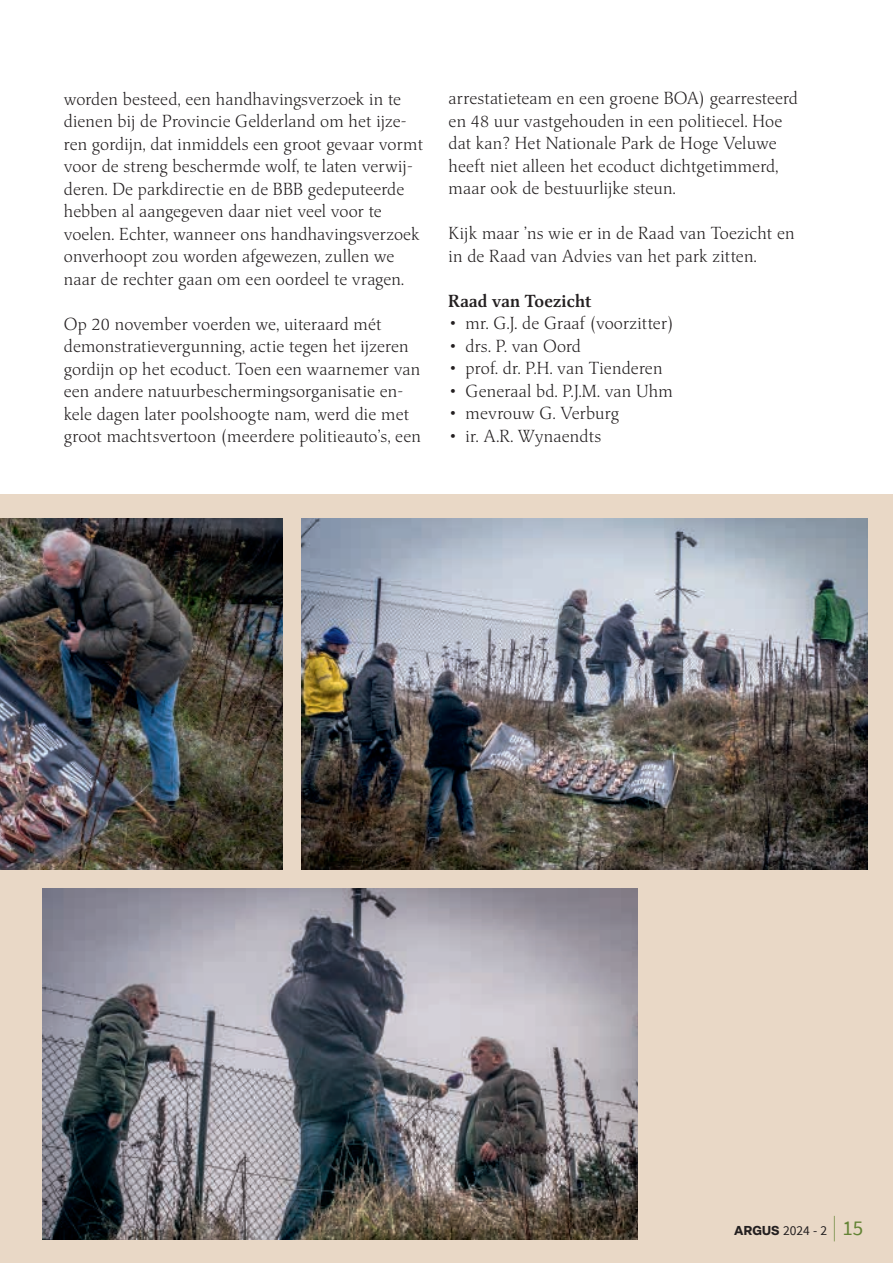
<style>
.page{position:relative;width:893px;height:1263px;background:#fff}
.page>*{position:absolute;margin:0;border:0;box-sizing:border-box;transform-origin:0 0}
.t1{font:300 17.25px/22.5px "Classica Pro";letter-spacing:.01em;color:#231f20}
.t2{font:600 17.25px "Classica Pro";letter-spacing:.01em;color:#231f20}
.t3{font:13.5px "Source Sans Pro";color:#231f20}
.s1{font-family:"Elza";font-weight:700;font-size:12.75px}
.s2{font-weight:200;font-size:25.5px;color:#638334}
.s3{font-size:21px;color:#638334}
</style>
<div class="page">
<div style="left:0;top:495px;width:893px;height:768px;background:#e9d8c6"></div>
<img style="left:0;top:519px;width:283px;height:350px">
<img style="left:302px;top:519px;width:565px;height:350px">
<img style="left:43px;top:888px;width:595px;height:351px">
<p class="t1" style="left:64px;top:87px;width:361px">worden besteed, een handhavingsverzoek in te dienen bij de Provincie Gelderland om het ijze&shy;ren gordijn, dat inmiddels een groot gevaar vormt voor de streng beschermde wolf, te laten verwij&shy;deren. De parkdirectie en de BBB gedeputeerde hebben al aangegeven daar niet veel voor te voelen. Echter, wanneer ons handhavingsverzoek onverhoopt zou worden afgewezen, zullen we naar de rechter gaan om een oordeel te vragen.</p>
<p class="t1" style="left:64px;top:312px;width:359px">Op 20 november voerden we, uiteraard mét demonstratievergunning, actie tegen het ijzeren gordijn op het ecoduct. Toen een waarnemer van een andere natuurbeschermingsorganisatie en&shy;kele dagen later poolshoogte nam, werd die met groot machtsvertoon (meerdere politieauto’s, een</p>
<p class="t1" style="left:449px;top:87px;width:351px">arrestatieteam en een groene BOA) gearresteerd en 48 uur vastgehouden in een politiecel. Hoe dat kan? Het Nationale Park de Hoge Veluwe heeft niet alleen het ecoduct dichtgetimmerd, maar ook de bestuurlijke steun.</p>
<p class="t1" style="left:449px;top:222px;width:348px">Kijk maar ’ns wie er in de Raad van Toezicht en in de Raad van Advies van het park zitten.</p>
<p class="t2" style="left:449px;top:289px;width:144px">Raad van Toezicht</p>
<p class="t1" style="left:449px;top:312px;width:226px">• mr. G.J. de Graaf (voorzitter)</p>
<p class="t1" style="left:449px;top:334px;width:134px">• drs. P. van Oord</p>
<p class="t1" style="left:449px;top:357px;width:215px">• prof. dr. P.H. van Tienderen</p>
<p class="t1" style="left:449px;top:379px;width:226px">• Generaal bd. P.J.M. van Uhm</p>
<p class="t1" style="left:449px;top:402px;width:172px">• mevrouw G. Verburg</p>
<p class="t1" style="left:449px;top:424px;width:154px">• ir. A.R. Wynaendts</p>
<p class="t3" style="left:734px;top:1222px;width:130px"><span class="s1">ARGUS</span> 2024 - 2 <span class="s2">|</span> <span class="s3">15</span></p>
</div>
